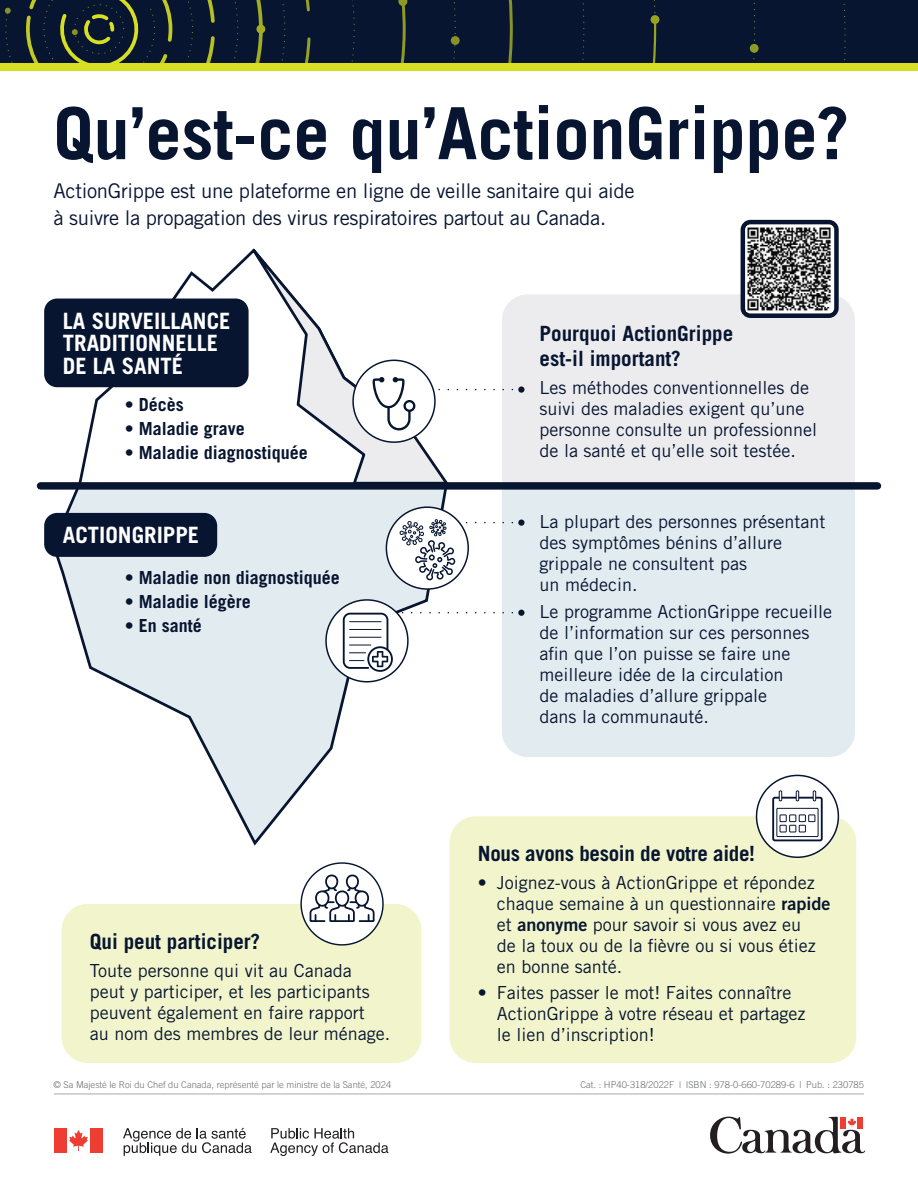
<style>
.page{position:relative;width:918px;height:1188px;background:#fff}
.page>*{position:absolute;margin:0;border:0;box-sizing:border-box;transform-origin:0 0}
.t1{font:700 72px "Trade Gothic LT Std";color:#071531}
.t2{font:700 22.5px/22.5px "Trade Gothic LT Std";color:#fff}
.t3{font:700 21px/25.5px "Trade Gothic LT Std";color:#071531}
.t4{font:20.25px/27px "Trade Gothic LT Std";letter-spacing:-.015em;color:#071531}
.t5{font:18px/21px "Trade Gothic LT Std";color:#071531}
.t6{font:700 18px "Trade Gothic LT Std";color:#071531}
.t7{font:300 9.3px "Trade Gothic LT Std";color:#6c6d70}
.s1{font-family:"Trade Gothic LT Std Bd 2"}
</style>
<div class="page">
<div style="left:502px;top:294px;width:353px;height:188px;background:#ececee"></div>
<div style="left:502px;top:490px;width:353px;height:267px;background:#e1ebf0"></div>
<div style="left:0;top:63px;width:918px;height:8px;background:#d6df21"></div>
<div style="left:846px;top:0;width:72px;height:63px;background:#071531"></div>
<div style="left:812px;top:0;width:34px;height:63px;background:#071531"></div>
<div style="left:0;top:0;width:812px;height:63px;background:#071531"></div>
<svg style="left:52px;top:490px;width:398px;height:358px;fill:#e1ebf0"></svg>
<svg style="left:710px;top:1117px;width:155px;height:37px"></svg>
<div style="left:54px;top:1128px;width:12px;height:25px;background:#ee3e34"></div>
<svg style="left:69px;top:1130px;width:19px;height:21px"></svg>
<div style="left:91px;top:1128px;width:12px;height:25px;background:#ee3e34"></div>
<svg style="left:270px;top:1128px;width:118px;height:28px"></svg>
<svg style="left:123px;top:1128px;width:129px;height:28px"></svg>
<hr style="left:54px;top:1094px;width:810px;height:1px;background:#a8a9ad">
<svg style="left:741px;top:220px;width:98px;height:98px"></svg>
<img style="left:747px;top:227px;width:85px;height:84px">
<div style="left:518px;top:520px;width:7px;height:6px;background:#071531;border-radius:50%"></div>
<div style="left:518px;top:610px;width:7px;height:6px;background:#071531;border-radius:50%"></div>
<svg style="left:76px;top:271px;width:154px;height:211px"></svg>
<svg style="left:230px;top:248px;width:218px;height:234px"></svg>
<div style="left:40px;top:482px;width:838px;height:8px;background:#071531"></div>
<svg style="left:518px;top:386px;width:7px;height:7px"></svg>
<div style="left:44px;top:513px;width:173px;height:44px;background:#071531;border-radius:13px"></div>
<div style="left:353px;top:360px;width:82px;height:82px;background:#fff;border-radius:50%"></div>
<svg style="left:351px;top:377px;width:171px;height:53px"></svg>
<div style="left:326px;top:600px;width:82px;height:82px;background:#fff;border-radius:50%"></div>
<div style="left:325px;top:599px;width:84px;height:84px;border:2px solid #071531;border-radius:50%"></div>
<svg style="left:342px;top:612px;width:180px;height:58px"></svg>
<div style="left:367px;top:646px;width:26px;height:26px;border:2px solid #071531;border-radius:50%"></div>
<div style="left:386px;top:507px;width:82px;height:82px;background:#fff;border-radius:50%"></div>
<div style="left:386px;top:506px;width:83px;height:84px;border:2px solid #071531;border-radius:50%"></div>
<svg style="left:399px;top:519px;width:123px;height:63px"></svg>
<div style="left:450px;top:816px;width:406px;height:247px;background:#f2f5cb;border-radius:26px"></div>
<div style="left:757px;top:775px;width:81px;height:82px;background:#fff;border-radius:50%"></div>
<div style="left:756px;top:775px;width:83px;height:83px;border:2px solid #071531;border-radius:50%"></div>
<div style="left:772px;top:797px;width:51px;height:44px;border:2px solid #071531;border-radius:2px"></div>
<svg style="left:796px;top:790px;width:3px;height:11px"></svg>
<svg style="left:779px;top:790px;width:3px;height:11px"></svg>
<svg style="left:813px;top:790px;width:3px;height:11px"></svg>
<div style="left:776px;top:808px;width:43px;height:29px;border:1px solid #071531"></div>
<div style="left:780px;top:825px;width:7px;height:7px;border:1px solid #071531"></div>
<div style="left:789px;top:825px;width:7px;height:7px;border:1px solid #071531"></div>
<div style="left:799px;top:825px;width:7px;height:7px;border:1px solid #071531"></div>
<div style="left:789px;top:814px;width:7px;height:8px;border:1px solid #071531"></div>
<div style="left:780px;top:814px;width:7px;height:8px;border:1px solid #071531"></div>
<div style="left:799px;top:814px;width:7px;height:8px;border:1px solid #071531"></div>
<div style="left:808px;top:814px;width:7px;height:8px;border:1px solid #071531"></div>
<div style="left:62px;top:904px;width:359px;height:159px;background:#f2f5cb;border-radius:26px"></div>
<div style="left:301px;top:863px;width:82px;height:82px;background:#fff;border-radius:50%"></div>
<div style="left:325px;top:875px;width:13px;height:14px;border:2px solid #071531;border-radius:50%"></div>
<div style="left:346px;top:875px;width:13px;height:14px;border:2px solid #071531;border-radius:50%"></div>
<svg style="left:309px;top:886px;width:66px;height:36px"></svg>
<div style="left:44px;top:299px;width:205px;height:88px;background:#071531;border-radius:13px"></div>
<h1 class="t1" style="left:53px;top:89px;width:798px">Qu’est-ce qu’ActionGrippe?</h1>
<p class="t4" style="left:53px;top:177px;width:583px">ActionGrippe est une plateforme en ligne de veille sanitaire qui aide à suivre la propagation des virus respiratoires partout au Canada.</p>
<p class="t2" style="left:63px;top:309px;width:169px">LA SURVEILLANCE<br>TRADITIONNELLE<br>DE LA SANTÉ</p>
<p class="t6" style="left:125px;top:393px;width:61px">• Décès</p>
<p class="t6" style="left:125px;top:417px;width:122px">• Maladie grave</p>
<p class="t6" style="left:125px;top:441px;width:185px">• Maladie diagnostiquée</p>
<p class="t2" style="left:63px;top:523px;width:138px">ACTIONGRIPPE</p>
<p class="t6" style="left:125px;top:566px;width:217px">• Maladie non diagnostiquée</p>
<p class="t6" style="left:125px;top:590px;width:128px">• Maladie légère</p>
<p class="t6" style="left:125px;top:614px;width:79px">• En santé</p>
<p class="t3" style="left:90px;top:928px;width:172px">Qui peut participer?</p>
<p class="t5" style="left:90px;top:960px;width:302px">Toute personne qui vit au Canada peut y participer, et les participants peuvent également en faire rapport<br>au nom des membres de leur ménage.</p>
<p class="t3" style="left:540px;top:320px;width:195px">Pourquoi ActionGrippe est-il important?</p>
<p class="t5" style="left:540px;top:377px;width:279px">Les méthodes conventionnelles de suivi des maladies exigent qu’une personne consulte un professionnel de la santé et qu’elle soit testée.</p>
<p class="t5" style="left:540px;top:511px;width:287px">La plupart des personnes présentant des symptômes bénins d’allure grippale ne consultent pas<br>un médecin.</p>
<p class="t5" style="left:540px;top:601px;width:294px">Le programme ActionGrippe recueille de l’information sur ces personnes afin que l’on puisse se faire une meilleure idée de la circulation<br>de maladies d’allure grippale<br>dans la communauté.</p>
<p class="t3" style="left:478px;top:841px;width:279px">Nous avons besoin de votre aide!</p>
<p class="t5" style="left:497px;top:872px;width:335px;text-indent:-19px">• Joignez-vous à ActionGrippe et répondez chaque semaine à un questionnaire <span class="s1">rapide </span>et <span class="s1">anonyme</span> pour savoir si vous avez eu<br>de la toux ou de la fièvre ou si vous étiez en bonne santé.</p>
<p class="t5" style="left:497px;top:982px;width:310px;text-indent:-19px">• Faites passer le mot! Faites connaître<br>ActionGrippe à votre réseau et partagez le lien d’inscription!</p>
<p class="t7" style="left:53px;top:1079px;width:339px">© Sa Majesté le Roi du Chef du Canada, représenté par le ministre de la Santé, 2024</p>
<p class="t7" style="left:581px;top:1079px;width:285px">Cat. : HP40-318/2022F | ISBN : 978-0-660-70289-6 | Pub. : 230785</p>
</div>
